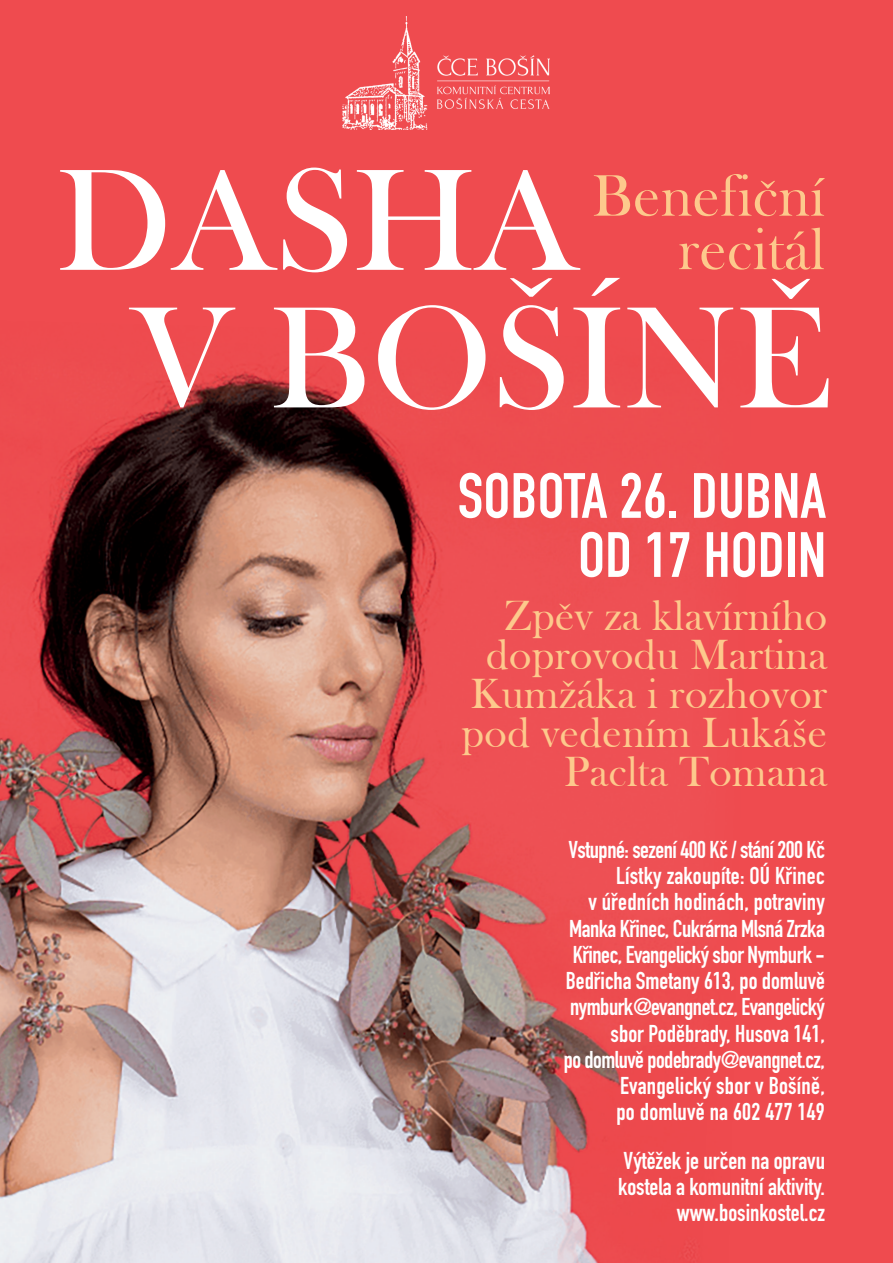
<style>
.page{position:relative;width:893px;height:1263px;background:#ef4b4f}
.page>*{position:absolute;margin:0;border:0;box-sizing:border-box;transform-origin:0 0}
.t1{font:149.7px/137.6px "Bask Old Face";color:#fff}
.t2{font:700 62.85px/59.1px "DIN Condensed";letter-spacing:.005em;color:#fff;text-align:right}
.t3{font:60.6px/53.4px "Bask Old Face";letter-spacing:.01em;color:#fdc98c;text-align:right}
.t4{font:56.1px "Bask Old Face";color:#fdc98c}
.t5{font:43.5px/38.8px "Bask Old Face";letter-spacing:.01em;color:#fdc98c;text-align:right}
.t6{font:700 24px/26.2px "DIN Condensed";letter-spacing:-.02em;color:#fff;text-align:right}
.t7{font:700 24px/26.2px "DIN Condensed";color:#fff;text-align:right}
</style>
<div class="page">
<img style="left:0;top:369px;width:621px;height:894px">
<img style="left:343px;top:17px;width:207px;height:112px">
<svg style="left:771px;top:279px;width:39px;height:20px"></svg>
<h1 class="t1" style="left:131px;top:155px;width:700px;text-indent:-75px">DASHA<br>V BOŠÍNE</h1>
<h3 class="t3" style="left:592px;top:170px;width:234px">Beneficní recitál</h3>
<h3 class="t4" style="left:754px;top:166px;width:29px">ˇ</h3>
<h2 class="t2" style="left:458px;top:466px;width:370px">SOBOTA 26. DUBNA<br>OD 17 HODIN</h2>
<h3 class="t5" style="left:462px;top:597px;width:367px">Zpev za klavírního doprovodu Martina<br>Kumzáka i rozhovor pod vedením Lukáše<br>Paclta Tomana</h3>
<h3 class="t5" style="left:554px;top:579px;width:26px;line-height:77.2px;text-align:left">ˇ ˇ</h3>
<p class="t6" style="left:564px;top:836px;width:263px">Vstupné: sezení 400 Kč / stání 200 Kč<br>Lístky zakoupíte: OÚ Křinec<br>v úředních hodinách, potraviny<br>Manka Křinec, Cukrárna Mlsná Zrzka<br>Křinec, Evangelický sbor Nymburk -<br>Bedřicha Smetany 613, po domluvě nymburk@evangnet.cz, Evangelický sbor Poděbrady, Husova 141,<br>po domluvě podebrady@evangnet.cz,<br>Evangelický sbor v Bošíně,<br>po domluvě na 602 477 149</p>
<p class="t7" style="left:618px;top:1147px;width:208px">Výtěžek je určen na opravu kostela a komunitní aktivity. www.bosinkostel.cz</p>
</div>
